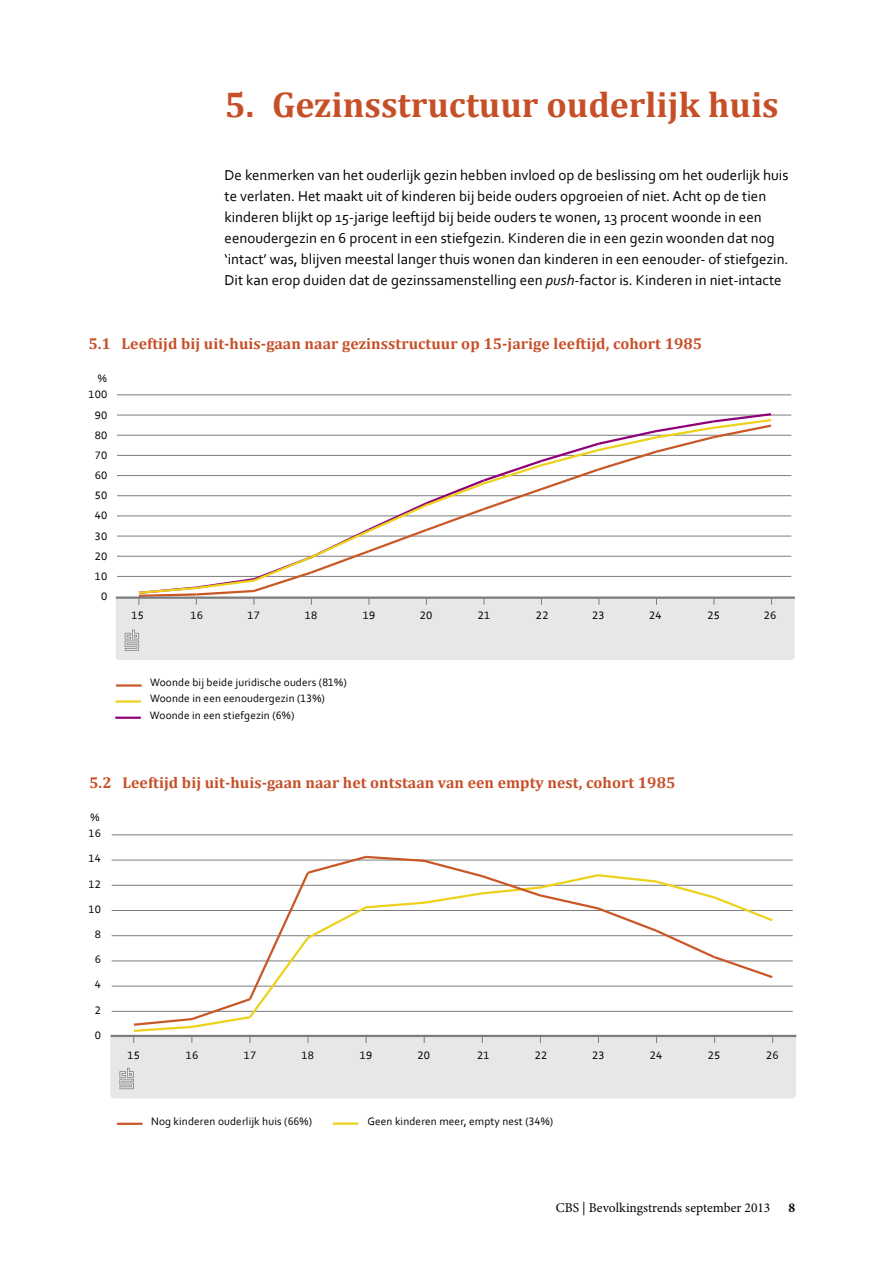
<style>
.page{position:relative;width:893px;height:1263px;background:#fff}
.page>*{position:absolute;margin:0;border:0;box-sizing:border-box;transform-origin:0 0}
.t1{font:700 36px "Cambria";color:#c74f27}
.t2{font:700 15.75px "Cambria";letter-spacing:.005em;color:#c74f27}
.t3{font:15px/21px "Corbel";color:#000}
.t4{font:13.5px "Minion Pro";color:#000}
.t5{font:700 13.5px "Minion Pro";color:#000}
.t6{font:11.25px "Corbel";letter-spacing:.01em;color:#000}
.t7{font:11.25px "Corbel";letter-spacing:.01em;color:#000;scale:1.08 1}
.s1{font-style:italic}
</style>
<div class="page">
<hr style="left:115px;top:717px;width:26px;height:2px;background:#900078">
<hr style="left:116px;top:684px;width:26px;height:3px;background:#c95727">
<hr style="left:116px;top:700px;width:25px;height:3px;background:#ecd21c">
<hr style="left:117px;top:395px;width:674px;height:1px;background:#7c7c7c">
<svg style="left:116px;top:413px;width:679px;height:247px"></svg>
<hr style="left:116px;top:596px;width:679px;height:3px;background:#7c7c7c">
<hr style="left:117px;top:1123px;width:25px;height:2px;background:#c95727">
<hr style="left:333px;top:1122px;width:25px;height:3px;background:#ecd21c">
<hr style="left:112px;top:835px;width:681px;height:1px;background:#7c7c7c">
<svg style="left:110px;top:855px;width:686px;height:243px"></svg>
<hr style="left:111px;top:1035px;width:685px;height:2px;background:#7c7c7c">
<h1 class="t1" style="left:225px;top:83px;width:556px">5. Gezinsstructuur ouderlijk huis</h1>
<p class="t3" style="left:225px;top:164px;width:566px">De kenmerken van het ouderlijk gezin hebben invloed op de beslissing om het ouderlijk huis te verlaten. Het maakt uit of kinderen bij beide ouders opgroeien of niet. Acht op de tien kinderen blijkt op 15-jarige leeftijd bij beide ouders te wonen, 13 procent woonde in een eenoudergezin en 6 procent in een stiefgezin. Kinderen die in een gezin woonden dat nog ‘intact’ was, blijven meestal langer thuis wonen dan kinderen in een eenouder- of stiefgezin.<br>Dit kan erop duiden dat de gezinssamenstelling een <span class="s1">push</span>-factor is. Kinderen in niet-intacte</p>
<p class="t2" style="left:88px;top:334px;width:615px">5.1 Leeftijd bij uit-huis-gaan naar gezinsstructuur op 15-jarige leeftijd, cohort 1985</p>
<p class="t6" style="left:98px;top:371px;width:11px">%</p>
<p class="t7" style="left:88px;top:388px;width:19px">100</p>
<p class="t7" style="left:95px;top:408px;width:13px">90</p>
<p class="t7" style="left:95px;top:428px;width:13px">80</p>
<p class="t7" style="left:95px;top:448px;width:13px">70</p>
<p class="t7" style="left:95px;top:468px;width:13px">60</p>
<p class="t7" style="left:95px;top:488px;width:13px">50</p>
<p class="t7" style="left:95px;top:509px;width:13px">40</p>
<p class="t7" style="left:95px;top:529px;width:13px">30</p>
<p class="t7" style="left:95px;top:549px;width:13px">20</p>
<p class="t7" style="left:95px;top:569px;width:13px">10</p>
<p class="t7" style="left:101px;top:589px;width:7px">0</p>
<p class="t7" style="left:132px;top:608px;width:13px">15</p>
<p class="t7" style="left:190px;top:608px;width:13px">16</p>
<p class="t7" style="left:247px;top:608px;width:13px">17</p>
<p class="t7" style="left:305px;top:608px;width:13px">18</p>
<p class="t7" style="left:363px;top:608px;width:13px">19</p>
<p class="t7" style="left:420px;top:608px;width:13px">20</p>
<p class="t7" style="left:478px;top:608px;width:13px">21</p>
<p class="t7" style="left:536px;top:608px;width:13px">22</p>
<p class="t7" style="left:592px;top:608px;width:13px">23</p>
<p class="t7" style="left:649px;top:608px;width:13px">24</p>
<p class="t7" style="left:707px;top:608px;width:13px">25</p>
<p class="t7" style="left:764px;top:608px;width:13px">26</p>
<p class="t6" style="left:150px;top:676px;width:198px">Woonde bij beide juridische ouders (81%)</p>
<p class="t6" style="left:150px;top:708px;width:146px">Woonde in een stiefgezin (6%)</p>
<p class="t6" style="left:150px;top:692px;width:176px">Woonde in een eenoudergezin (13%)</p>
<p class="t2" style="left:89px;top:773px;width:588px">5.2 Leeftijd bij uit-huis-gaan naar het ontstaan van een empty nest, cohort 1985</p>
<p class="t6" style="left:91px;top:810px;width:11px">%</p>
<p class="t7" style="left:88px;top:826px;width:13px">16</p>
<p class="t7" style="left:88px;top:852px;width:13px">14</p>
<p class="t7" style="left:88px;top:877px;width:13px">12</p>
<p class="t7" style="left:88px;top:902px;width:13px">10</p>
<p class="t7" style="left:95px;top:927px;width:7px">8</p>
<p class="t7" style="left:95px;top:952px;width:7px">6</p>
<p class="t7" style="left:95px;top:978px;width:7px">4</p>
<p class="t7" style="left:95px;top:1003px;width:7px">2</p>
<p class="t7" style="left:95px;top:1028px;width:7px">0</p>
<p class="t7" style="left:127px;top:1048px;width:13px">15</p>
<p class="t7" style="left:186px;top:1048px;width:13px">16</p>
<p class="t7" style="left:244px;top:1048px;width:13px">17</p>
<p class="t7" style="left:301px;top:1048px;width:13px">18</p>
<p class="t7" style="left:360px;top:1048px;width:13px">19</p>
<p class="t7" style="left:418px;top:1048px;width:13px">20</p>
<p class="t7" style="left:477px;top:1048px;width:13px">21</p>
<p class="t7" style="left:535px;top:1048px;width:13px">22</p>
<p class="t7" style="left:592px;top:1048px;width:13px">23</p>
<p class="t7" style="left:650px;top:1048px;width:13px">24</p>
<p class="t7" style="left:708px;top:1048px;width:13px">25</p>
<p class="t7" style="left:766px;top:1048px;width:13px">26</p>
<p class="t6" style="left:151px;top:1114px;width:163px">Nog kinderen ouderlijk huis (66%)</p>
<p class="t6" style="left:367px;top:1114px;width:187px">Geen kinderen meer, empty nest (34%)</p>
<p class="t4" style="left:556px;top:1198px;width:216px">CBS | Bevolkingstrends september 2013</p>
<p class="t5" style="left:788px;top:1198px;width:8px">8</p>
</div>
